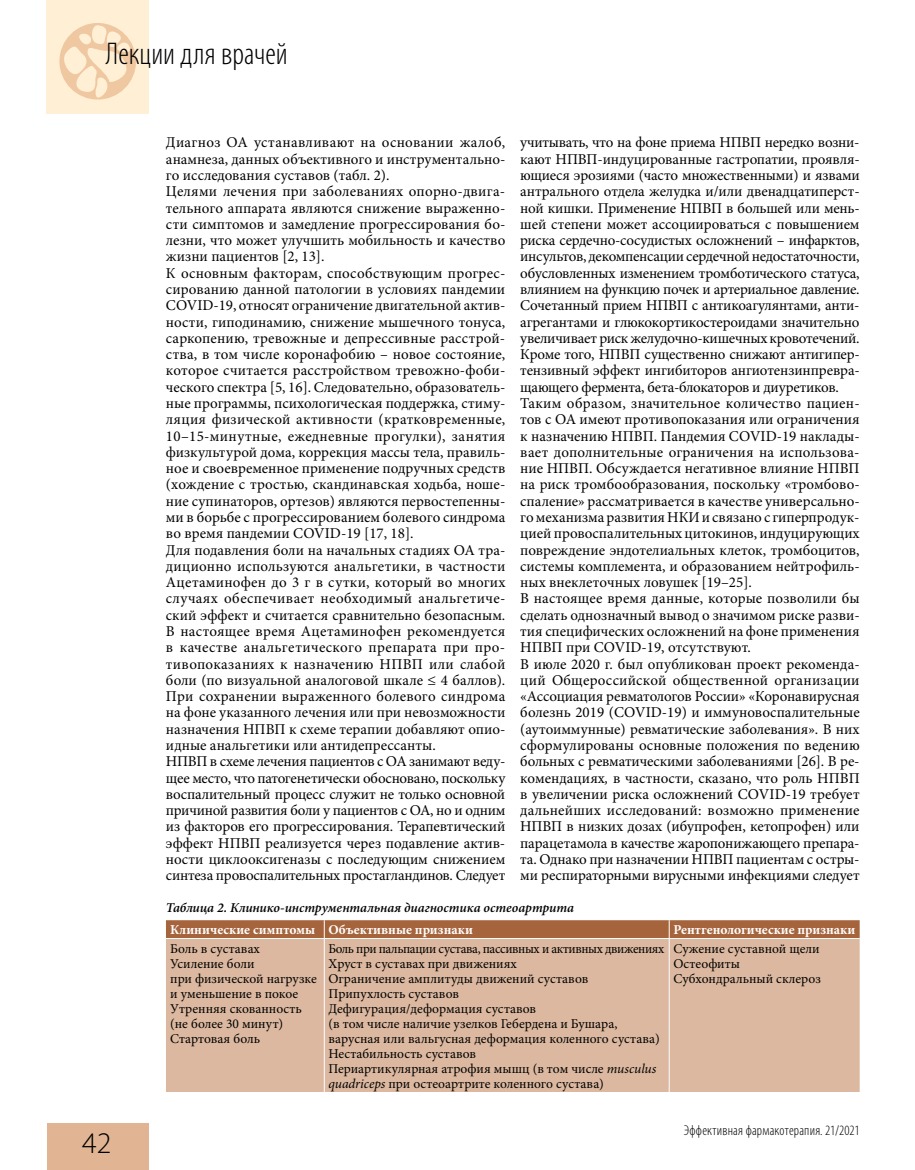
<style>
.page{position:relative;width:915px;height:1170px;background:#fff}
.page>*{position:absolute;margin:0;border:0;box-sizing:border-box;transform-origin:0 0}
.t1{font:300 condensed 31.5px "Myriad Pro";color:#000}
.t2{font:300 30px "Myriad Pro";color:#000}
.t3{font:15px/16.2px "Minion Pro";color:#000}
.t4{font:300 condensed 14.25px "Myriad Pro";letter-spacing:.015em;color:#000}
.t5{font:13.5px/15px "Minion Pro";color:#000}
.t6{font:700 13.5px "Minion Pro";color:#fff}
.t7{font:italic 600 13.5px "Minion Pro";color:#000}
.s1{font-style:italic}
</style>
<div class="page">
<div style="left:47px;top:0;width:102px;height:113px;background:#ffefd5"></div>
<svg style="left:59px;top:23px;width:77px;height:76px"></svg>
<svg style="left:63px;top:24px;width:69px;height:75px"></svg>
<div style="left:47px;top:1123px;width:101px;height:46px;background:#e1b593"></div>
<div style="left:166px;top:939px;width:693px;height:152px;background:#dbb89f"></div>
<div style="left:166px;top:920px;width:693px;height:18px;background:#a6643c"></div>
<hr style="left:324px;top:938px;width:1px;height:153px;background:#fff">
<hr style="left:668px;top:938px;width:1px;height:153px;background:#fff">
<h1 class="t1" style="left:106px;top:35px;width:183px">Лекции для врачей</h1>
<h2 class="t2" style="left:82px;top:1125px;width:31px">42</h2>
<p class="t3" style="left:166px;top:135px;width:341px">Диагноз ОА устанавливают на основании жалоб, анамнеза, данных объективного и инструментально&shy;го исследования суставов (табл. 2).<br>Целями лечения при заболеваниях опорно-двига&shy;тельного аппарата являются снижение выраженно&shy;сти симптомов и замедление прогрессирования бо&shy;лезни, что может улучшить мобильность и качество жизни пациентов [2, 13].<br>К основным факторам, способствующим прогрес&shy;сированию данной патологии в условиях пандемии COVID-19, относят ограничение двигательной актив&shy;ности, гиподинамию, снижение мышечного тонуса, саркопению, тревожные и депрессивные расстрой&shy;ства, в том числе коронафобию – новое состояние, которое считается расстройством тревожно-фоби&shy;ческого спектра [5, 16]. Следовательно, образователь&shy;ные программы, психологическая поддержка, стиму&shy;ляция физической активности (кратковременные, 10–15-минутные, ежедневные прогулки), занятия физкультурой дома, коррекция массы тела, правиль&shy;ное и своевременное применение подручных средств (хождение с тростью, скандинавская ходьба, ноше&shy;ние супинаторов, ортезов) являются первостепенны&shy;ми в борьбе с прогрессированием болевого синдрома во время пандемии COVID-19 [17, 18].<br>Для подавления боли на начальных стадиях ОА тра&shy;диционно используются анальгетики, в частности Ацетаминофен до 3 г в сутки, который во многих случаях обеспечивает необходимый анальгетиче&shy;ский эффект и считается сравнительно безопасным.<br>В настоящее время Ацетаминофен рекомендуется в качестве анальгетического препарата при про&shy;тивопоказаниях к назначению НПВП или слабой боли (по визуальной аналоговой шкале ≤ 4 баллов).<br>При сохранении выраженного болевого синдрома на фоне указанного лечения или при невозможности назначения НПВП к схеме терапии добавляют опио&shy;идные анальгетики или антидепрессанты.<br>НПВП в схеме лечения пациентов с ОА занимают веду&shy;щее место, что патогенетически обосновано, поскольку воспалительный процесс служит не только основной причиной развития боли у пациентов с ОА, но и одним из факторов его прогрессирования. Терапевтический эффект НПВП реализуется через подавление актив&shy;ности циклооксигеназы с последующим снижением синтеза провоспалительных простагландинов. Следует</p>
<p class="t3" style="left:520px;top:135px;width:341px">учитывать, что на фоне приема НПВП нередко возни&shy;кают НПВП-индуцированные гастропатии, проявля&shy;ющиеся эрозиями (часто множественными) и язвами антрального отдела желудка и/или двенадцатиперст&shy;ной кишки. Применение НПВП в большей или мень&shy;шей степени может ассоциироваться с повышением риска сердечно-сосудистых осложнений – инфарктов, инсультов, декомпенсации сердечной недостаточности, обусловленных изменением тромботического статуса, влиянием на функцию почек и артериальное давление.<br>Сочетанный прием НПВП с антикоагулянтами, анти&shy;агрегантами и глюкокортикостероидами значительно увеличивает риск желудочно-кишечных кровотечений.<br>Кроме того, НПВП существенно снижают антигипер&shy;тензивный эффект ингибиторов ангиотензинпревра&shy;щающего фермента, бета-блокаторов и диуретиков.<br>Таким образом, значительное количество пациен&shy;тов с ОА имеют противопоказания или ограничения к назначению НПВП. Пандемия COVID-19 наклады&shy;вает дополнительные ограничения на использова&shy;ние НПВП. Обсуждается негативное влияние НПВП на риск тромбообразования, поскольку «тромбово&shy;спаление» рассматривается в качестве универсально&shy;го механизма развития НКИ и связано с гиперпродук&shy;цией провоспалительных цитокинов, индуцирующих повреждение эндотелиальных клеток, тромбоцитов, системы комплемента, и образованием нейтрофиль&shy;ных внеклеточных ловушек [19–25].<br>В настоящее время данные, которые позволили бы сделать однозначный вывод о значимом риске разви&shy;тия специфических осложнений на фоне применения НПВП при COVID-19, отсутствуют.<br>В июле 2020 г. был опубликован проект рекоменда&shy;ций Общероссийской общественной организации «Ассоциация ревматологов России» «Коронавирусная болезнь 2019 (COVID-19) и иммуновоспалительные (аутоиммунные) ревматические заболевания». В них сформулированы основные положения по ведению больных с ревматическими заболеваниями [26]. В ре&shy;комендациях<span class="s1">,</span> в частности, сказано, что роль НПВП в увеличении риска осложнений COVID-19 требует дальнейших исследований: возможно применение НПВП в низких дозах (ибупрофен, кетопрофен) или парацетамола в качестве жаропонижающего препара&shy;та. Однако при назначении НПВП пациентам с остры&shy;ми респираторными вирусными инфекциями следует</p>
<p class="t7" style="left:166px;top:897px;width:409px">Таблица 2. Клинико-инструментальная диагностика остеоартрита</p>
<p class="t6" style="left:170px;top:920px;width:304px">Клинические симптомы Объективные признаки</p>
<p class="t6" style="left:673px;top:920px;width:183px">Рентгенологические признаки</p>
<p class="t5" style="left:170px;top:940px;width:148px">Боль в суставах<br>Усиление боли<br>при физической нагрузке и уменьшение в покое<br>Утренняя скованность (не более 30 минут)<br>Стартовая боль</p>
<p class="t5" style="left:328px;top:940px;width:337px">Боль при пальпации сустава, пассивных и активных движениях Хруст в суставах при движениях<br>Ограничение амплитуды движений суставов Припухлость суставов<br>Дефигурация/деформация суставов<br>(в том числе наличие узелков Гебердена и Бушара, варусная или вальгусная деформация коленного сустава)<br>Нестабильность суставов<br>Периартикулярная атрофия мышц (в том числе <span class="s1">musculus quadriceps</span> при остеоартрите коленного сустава)</p>
<p class="t5" style="left:673px;top:940px;width:149px">Сужение суставной щели<br>Остеофиты<br>Субхондральный склероз</p>
<p class="t4" style="left:683px;top:1121px;width:177px">Эффективная фармакотерапия. 21/2021</p>
</div>
